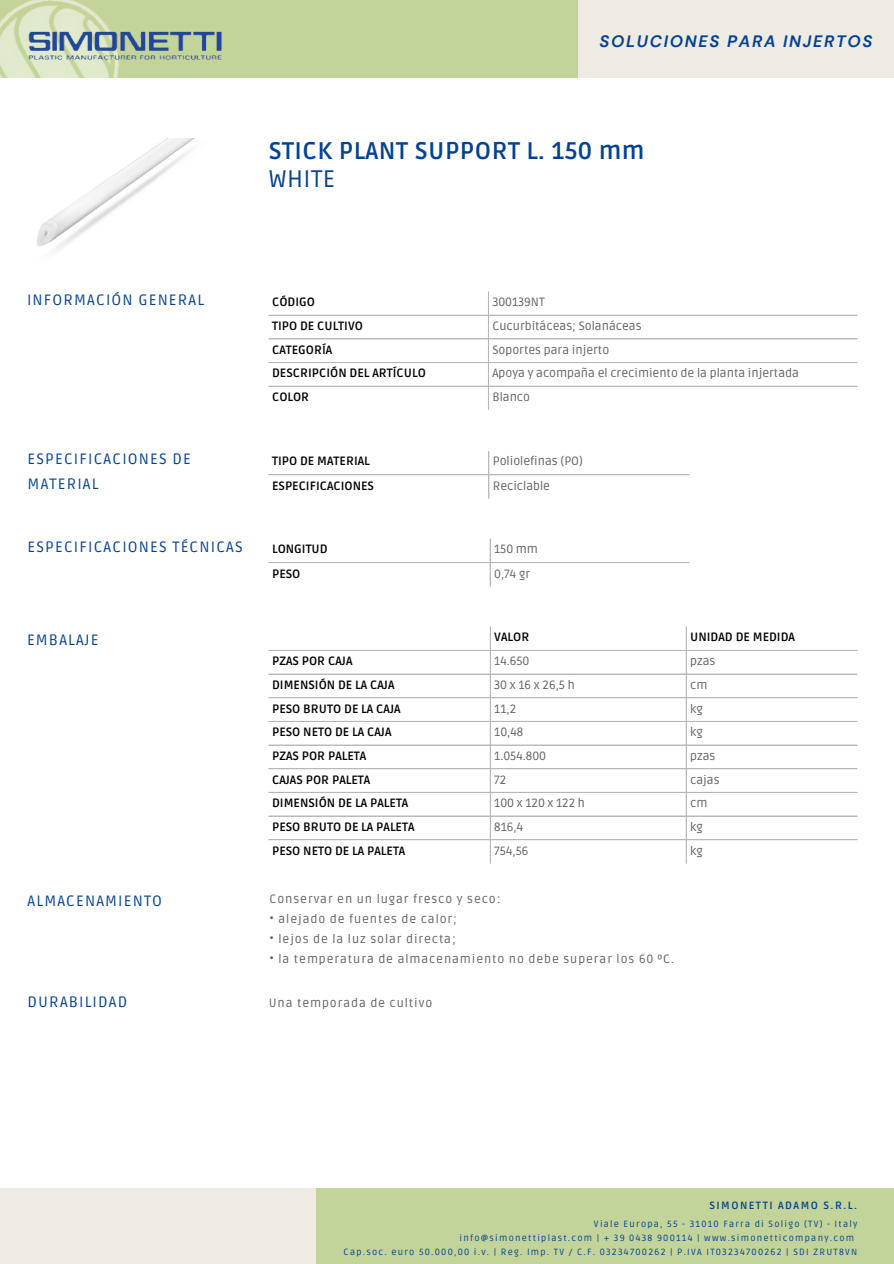
<style>
.page{position:relative;width:894px;height:1264px;background:#fff}
.page>*{position:absolute;margin:0;border:0;box-sizing:border-box;transform-origin:0 0}
.t1{font:700 24px "Ruda";letter-spacing:.02em;color:#044293}
.t2{font:24px "Ruda";letter-spacing:.02em;color:#044293}
.t3{font:italic 700 16.5px "DM Sans";letter-spacing:.1em;color:#044293}
.t4{font:15px/24.8px "Ruda";letter-spacing:.075em;color:#044293}
.t5{font:700 12px "Ruda";color:#000}
.t6{font:12px "Ruda";color:#646361}
.t7{font:12px "Ruda";letter-spacing:.075em;color:#646361}
.t8{font:700 10.5px "Ruda";letter-spacing:.14em;color:#044293}
.t9{font:9px "Ruda";letter-spacing:.14em;color:#044293}
</style>
<div class="page">
<hr style="left:488px;top:291px;width:1px;height:119px;background:#b7b7b4">
<hr style="left:268px;top:315px;width:588px;height:1px;background:#b7b7b4">
<hr style="left:268px;top:338px;width:588px;height:1px;background:#b7b7b4">
<hr style="left:268px;top:362px;width:588px;height:1px;background:#b7b7b4">
<hr style="left:268px;top:386px;width:588px;height:1px;background:#b7b7b4">
<hr style="left:488px;top:451px;width:1px;height:47px;background:#b7b7b4">
<hr style="left:268px;top:474px;width:421px;height:1px;background:#b7b7b4">
<hr style="left:489px;top:539px;width:1px;height:47px;background:#b7b7b4">
<hr style="left:268px;top:562px;width:421px;height:1px;background:#b7b7b4">
<hr style="left:489px;top:626px;width:1px;height:237px;background:#b7b7b4">
<hr style="left:685px;top:626px;width:1px;height:237px;background:#b7b7b4">
<hr style="left:268px;top:650px;width:588px;height:1px;background:#b7b7b4">
<hr style="left:268px;top:673px;width:588px;height:1px;background:#b7b7b4">
<hr style="left:268px;top:697px;width:588px;height:1px;background:#b7b7b4">
<hr style="left:268px;top:721px;width:588px;height:1px;background:#b7b7b4">
<hr style="left:268px;top:744px;width:588px;height:1px;background:#b7b7b4">
<hr style="left:268px;top:768px;width:588px;height:1px;background:#b7b7b4">
<hr style="left:268px;top:791px;width:588px;height:2px;background:#b7b7b4">
<hr style="left:268px;top:815px;width:588px;height:1px;background:#b7b7b4">
<hr style="left:268px;top:839px;width:588px;height:1px;background:#b7b7b4">
<div style="left:317px;top:1188px;width:576px;height:75px;background:#c3d49a"></div>
<div style="left:0;top:1188px;width:316px;height:75px;background:#efebe2"></div>
<div style="left:577px;top:0;width:316px;height:77px;background:#efebe2"></div>
<div style="left:0;top:0;width:577px;height:77px;background:#c3d49a"></div>
<img style="left:0;top:0;width:120px;height:78px">
<img style="left:28px;top:26px;width:194px;height:40px">
<img style="left:37px;top:138px;width:158px;height:113px">
<p class="t3" style="left:599px;top:31px;width:274px">SOLUCIONES PARA INJERTOS</p>
<p class="t1" style="left:268px;top:137px;width:377px">STICK PLANT SUPPORT L. 150 mm</p>
<p class="t2" style="left:268px;top:165px;width:68px">WHITE</p>
<p class="t4" style="left:27px;top:288px;width:178px">INFORMACIÓN GENERAL</p>
<p class="t5" style="left:272px;top:295px;width:44px">CÓDIGO</p>
<p class="t6" style="left:492px;top:295px;width:54px">300139NT</p>
<p class="t5" style="left:272px;top:319px;width:92px">TIPO DE CULTIVO</p>
<p class="t6" style="left:492px;top:319px;width:151px">Cucurbitáceas; Solanáceas</p>
<p class="t5" style="left:272px;top:343px;width:62px">CATEGORÍA</p>
<p class="t6" style="left:492px;top:343px;width:118px">Soportes para injerto</p>
<p class="t5" style="left:272px;top:366px;width:155px">DESCRIPCIÓN DEL ARTÍCULO</p>
<p class="t6" style="left:492px;top:366px;width:308px">Apoya y acompaña el crecimiento de la planta injertada</p>
<p class="t5" style="left:272px;top:390px;width:39px">COLOR</p>
<p class="t6" style="left:492px;top:390px;width:39px">Blanco</p>
<p class="t4" style="left:28px;top:447px;width:165px">ESPECIFICACIONES DE<br>MATERIAL</p>
<p class="t5" style="left:272px;top:454px;width:99px">TIPO DE MATERIAL</p>
<p class="t6" style="left:492px;top:454px;width:92px">Poliolefinas (PO)</p>
<p class="t5" style="left:272px;top:478px;width:103px">ESPECIFICACIONES</p>
<p class="t6" style="left:492px;top:478px;width:59px">Reciclable</p>
<p class="t4" style="left:28px;top:535px;width:217px">ESPECIFICACIONES TÉCNICAS</p>
<p class="t5" style="left:272px;top:542px;width:57px">LONGITUD</p>
<p class="t6" style="left:494px;top:542px;width:45px">150 mm</p>
<p class="t5" style="left:272px;top:566px;width:30px">PESO</p>
<p class="t6" style="left:494px;top:566px;width:37px">0,74 gr</p>
<p class="t4" style="left:27px;top:628px;width:73px">EMBALAJE</p>
<p class="t5" style="left:494px;top:630px;width:37px">VALOR</p>
<p class="t5" style="left:690px;top:630px;width:106px">UNIDAD DE MEDIDA</p>
<p class="t5" style="left:272px;top:654px;width:82px">PZAS POR CAJA</p>
<p class="t6" style="left:494px;top:654px;width:37px">14.650</p>
<p class="t6" style="left:690px;top:654px;width:27px">pzas</p>
<p class="t5" style="left:272px;top:678px;width:124px">DIMENSIÓN DE LA CAJA</p>
<p class="t6" style="left:494px;top:678px;width:82px">30 x 16 x 26,5 h</p>
<p class="t6" style="left:690px;top:678px;width:19px">cm</p>
<p class="t5" style="left:272px;top:701px;width:130px">PESO BRUTO DE LA CAJA</p>
<p class="t6" style="left:494px;top:701px;width:23px">11,2</p>
<p class="t6" style="left:690px;top:701px;width:14px">kg</p>
<p class="t5" style="left:272px;top:725px;width:121px">PESO NETO DE LA CAJA</p>
<p class="t6" style="left:494px;top:725px;width:31px">10,48</p>
<p class="t6" style="left:690px;top:725px;width:14px">kg</p>
<p class="t5" style="left:272px;top:749px;width:96px">PZAS POR PALETA</p>
<p class="t6" style="left:494px;top:749px;width:53px">1.054.800</p>
<p class="t6" style="left:690px;top:749px;width:27px">pzas</p>
<p class="t5" style="left:272px;top:772px;width:100px">CAJAS POR PALETA</p>
<p class="t6" style="left:494px;top:772px;width:14px">72</p>
<p class="t6" style="left:690px;top:772px;width:31px">cajas</p>
<p class="t5" style="left:272px;top:796px;width:138px">DIMENSIÓN DE LA PALETA</p>
<p class="t6" style="left:494px;top:796px;width:92px">100 x 120 x 122 h</p>
<p class="t6" style="left:690px;top:796px;width:19px">cm</p>
<p class="t5" style="left:272px;top:819px;width:144px">PESO BRUTO DE LA PALETA</p>
<p class="t6" style="left:494px;top:819px;width:30px">816,4</p>
<p class="t6" style="left:690px;top:819px;width:14px">kg</p>
<p class="t5" style="left:272px;top:843px;width:135px">PESO NETO DE LA PALETA</p>
<p class="t6" style="left:494px;top:843px;width:36px">754,56</p>
<p class="t6" style="left:690px;top:843px;width:14px">kg</p>
<p class="t4" style="left:28px;top:889px;width:136px">ALMACENAMIENTO</p>
<p class="t4" style="left:28px;top:989px;width:101px">DURABILIDAD</p>
<p class="t7" style="left:269px;top:892px;width:232px">Conservar en un lugar fresco y seco:</p>
<p class="t7" style="left:269px;top:912px;width:189px">• alejado de fuentes de calor;</p>
<p class="t7" style="left:269px;top:932px;width:188px">• lejos de la luz solar directa;</p>
<p class="t7" style="left:269px;top:952px;width:406px">• la temperatura de almacenamiento no debe superar los 60 ºC.</p>
<p class="t7" style="left:268px;top:995px;width:165px">Una temporada de cultivo</p>
<p class="t8" style="left:709px;top:1199px;width:149px">SIMONETTI ADAMO S.R.L.</p>
<p class="t9" style="left:593px;top:1218px;width:265px">Viale Europa, 55 - 31010 Farra di Soligo (TV) - Italy</p>
<p class="t9" style="left:459px;top:1232px;width:396px">info@simonettiplast.com | + 39 0438 900114 | www.simonetticompany.com</p>
<p class="t9" style="left:343px;top:1246px;width:515px">Cap.soc. euro 50.000,00 i.v. | Reg. Imp. TV / C.F. 03234700262 | P.IVA IT03234700262 | SDI ZRUT8VN</p>
</div>
